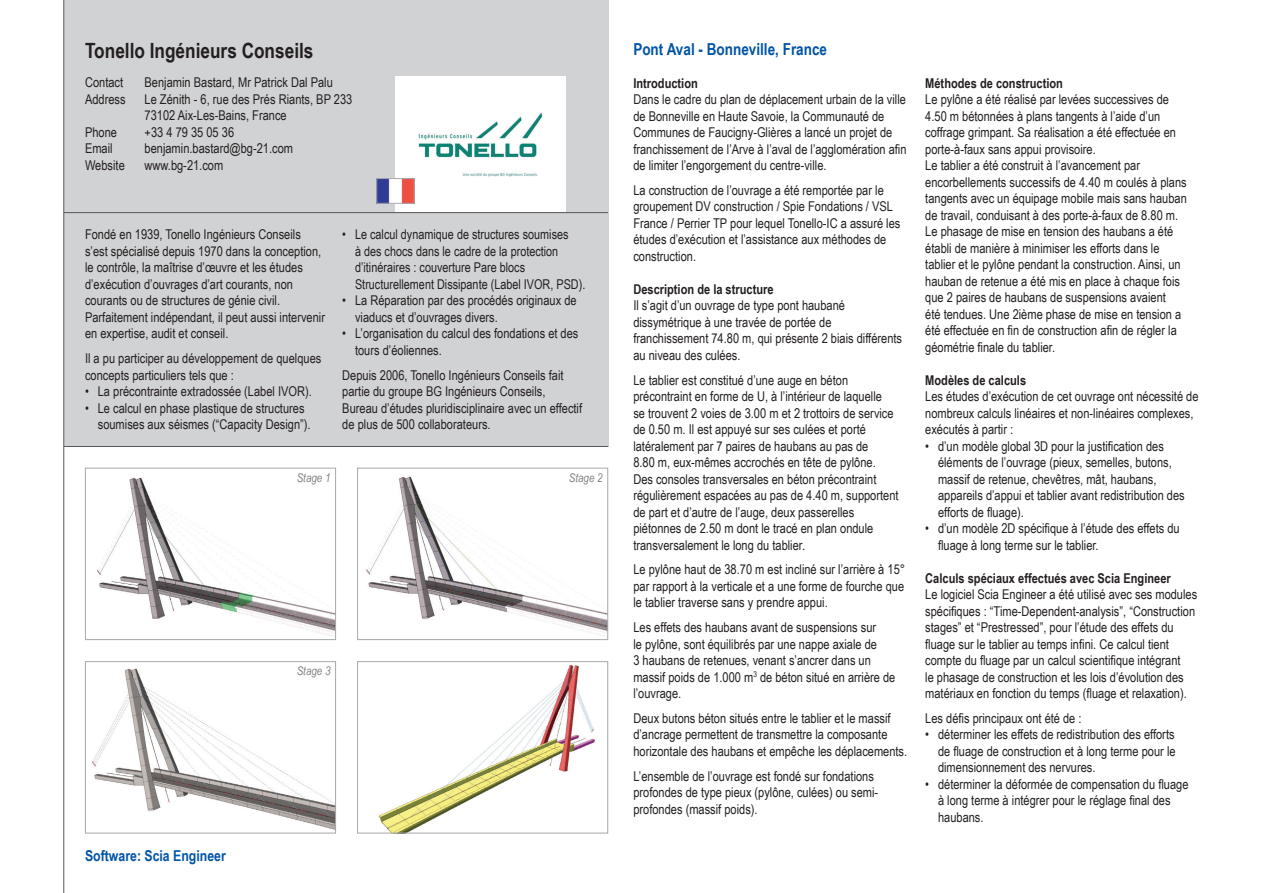
<style>
.page{position:relative;width:1263px;height:893px;background:#fff}
.page>*{position:absolute;margin:0;border:0;box-sizing:border-box;transform-origin:0 0}
.Company_Name{font:700 21px "Arial Narrow";color:#231f20}
.Project_Title{font:700 16.5px "Arial Narrow";color:#0154a6}
.Software_Used{font:700 15px "Arial Narrow";color:#0154a6}
.Project_Text{font:13.5px/16.5px "Arial Narrow";color:#231f20}
.Project_Text_White{font:13.5px/16.5px "Arial Narrow";color:#231f20}
.Company_Description{font:13.5px/16.5px "Arial Narrow";color:#231f20}
.Project_Text_Indent{font:13.5px/16.5px "Arial Narrow";color:#231f20}
.Company_Contact{font:13.5px "Arial Narrow";color:#231f20}
.Project_Title_Text{font:700 13.5px "Arial Narrow";color:#231f20}
.annotation{font:italic 12px "Arial Narrow";color:#808285}
</style>
<div class="page">
<div style="left:64px;top:0;width:544px;height:446px;background:#d1d2d4"></div>
<hr style="left:63px;top:0;width:1px;height:893px;background:#57585a">
<hr style="left:64px;top:212px;width:544px;height:1px;background:#57585a">
<hr style="left:64px;top:446px;width:544px;height:1px;background:#57585a">
<svg style="left:395px;top:77px;width:171px;height:135px"></svg>
<img style="left:419px;top:112px;width:123px;height:64px">
<img style="left:97px;top:477px;width:237px;height:160px">
<div style="left:85px;top:468px;width:251px;height:172px;border:1px solid #a8a9ad"></div>
<img style="left:366px;top:476px;width:240px;height:161px">
<div style="left:357px;top:468px;width:251px;height:172px;border:1px solid #a8a9ad"></div>
<img style="left:92px;top:668px;width:242px;height:162px">
<div style="left:85px;top:661px;width:251px;height:172px;border:1px solid #a8a9ad"></div>
<img style="left:378px;top:665px;width:217px;height:166px">
<div style="left:357px;top:661px;width:251px;height:172px;border:1px solid #a8a9ad"></div>
<img style="left:378px;top:180px;width:35px;height:22px">
<div style="left:376px;top:178px;width:39px;height:26px;border:1px solid #a8a9ad"></div>
<p class="Company_Name" style="left:85px;top:35px;width:230px">Tonello Ingénieurs Conseils</p>
<p class="Company_Contact" style="left:85px;top:72px;width:40px">Contact</p>
<p class="Company_Contact" style="left:145px;top:72px;width:190px">Benjamin Bastard, Mr Patrick Dal Palu</p>
<p class="Company_Contact" style="left:85px;top:89px;width:42px">Address</p>
<p class="Company_Contact" style="left:145px;top:89px;width:209px">Le Zénith - 6, rue des Prés Riants, BP 233</p>
<p class="Company_Contact" style="left:145px;top:105px;width:144px">73102 Aix-Les-Bains, France</p>
<p class="Company_Contact" style="left:85px;top:122px;width:34px">Phone</p>
<p class="Company_Contact" style="left:145px;top:122px;width:91px">+33 4 79 35 05 36</p>
<p class="Company_Contact" style="left:85px;top:138px;width:29px">Email</p>
<p class="Company_Contact" style="left:145px;top:138px;width:150px">benjamin.bastard@bg-21.com</p>
<p class="Company_Contact" style="left:85px;top:155px;width:41px">Website</p>
<p class="Company_Contact" style="left:145px;top:155px;width:80px">www.bg-21.com</p>
<p class="Company_Description" style="left:85px;top:226px;width:238px">Fondé en 1939, Tonello Ingénieurs Conseils s’est spécialisé depuis 1970 dans la conception, le contrôle, la maîtrise d’œuvre et les études d’exécution d’ouvrages d’art courants, non courants ou de structures de génie civil.</p>
<p class="Company_Description" style="left:85px;top:308px;width:241px">Parfaitement indépendant, il peut aussi intervenir en expertise, audit et conseil.</p>
<p class="Company_Description" style="left:85px;top:350px;width:238px">Il a pu participer au développement de quelques concepts particuliers tels que :</p>
<p class="Company_Description" style="left:85px;top:383px;width:228px">• La précontrainte extradossée (Label IVOR).</p>
<p class="Company_Description" style="left:98px;top:399px;width:214px;text-indent:-13px">• Le calcul en phase plastique de structures soumises aux séismes (“Capacity Design”).</p>
<p class="Company_Description" style="left:355px;top:226px;width:232px;text-indent:-13px">• Le calcul dynamique de structures soumises<br>à des chocs dans le cadre de la protection d’itinéraires : couverture Pare blocs Structurellement Dissipante (Label IVOR, PSD).</p>
<p class="Company_Description" style="left:355px;top:292px;width:223px;text-indent:-13px">• La Réparation par des procédés originaux de viaducs et d’ouvrages divers.</p>
<p class="Company_Description" style="left:355px;top:325px;width:225px;text-indent:-13px">• L’organisation du calcul des fondations et des tours d’éoliennes.</p>
<p class="Company_Description" style="left:342px;top:366px;width:223px">Depuis 2006, Tonello Ingénieurs Conseils fait partie du groupe BG Ingénieurs Conseils,</p>
<p class="Company_Description" style="left:342px;top:399px;width:241px">Bureau d’études pluridisciplinaire avec un effectif de plus de 500 collaborateurs.</p>
<p class="annotation" style="left:297px;top:469px;width:35px">Stage 1</p>
<p class="annotation" style="left:569px;top:469px;width:35px">Stage 2</p>
<p class="Software_Used" style="left:85px;top:845px;width:142px">Software: Scia Engineer</p>
<p class="annotation" style="left:297px;top:663px;width:35px">Stage 3</p>
<p class="Project_Title" style="left:633px;top:36px;width:195px">Pont Aval - Bonneville, France</p>
<p class="Project_Title_Text" style="left:633px;top:73px;width:66px">Introduction</p>
<p class="Project_Text" style="left:633px;top:91px;width:275px">Dans le cadre du plan de déplacement urbain de la ville de Bonneville en Haute Savoie, la Communauté de Communes de Faucigny-Glières a lancé un projet de franchissement de l’Arve à l’aval de l’agglomération afin de limiter l’engorgement du centre-ville.</p>
<p class="Project_Text_White" style="left:633px;top:181px;width:269px">La construction de l’ouvrage a été remportée par le groupement DV construction / Spie Fondations / VSL France / Perrier TP pour lequel Tonello-IC a assuré les études d’exécution et l’assistance aux méthodes de construction.</p>
<p class="Project_Title_Text" style="left:633px;top:279px;width:142px">Description de la structure</p>
<p class="Project_Text" style="left:633px;top:297px;width:270px">Il s’agit d’un ouvrage de type pont haubané dissymétrique à une travée de portée de franchissement 74.80 m, qui présente 2 biais différents au niveau des culées.</p>
<p class="Project_Text_White" style="left:633px;top:371px;width:267px">Le tablier est constitué d’une auge en béton précontraint en forme de U, à l’intérieur de laquelle<br>se trouvent 2 voies de 3.00 m et 2 trottoirs de service de 0.50 m. Il est appuyé sur ses culées et porté latéralement par 7 paires de haubans au pas de<br>8.80 m, eux-mêmes accrochés en tête de pylône.<br>Des consoles transversales en béton précontraint régulièrement espacées au pas de 4.40 m, supportent de part et d’autre de l’auge, deux passerelles piétonnes de 2.50 m dont le tracé en plan ondule transversalement le long du tablier.</p>
<p class="Project_Text_White" style="left:633px;top:561px;width:273px;text-align:justify">Le pylône haut de 38.70 m est incliné sur l’arrière à 15° par rapport à la verticale et a une forme de fourche que le tablier traverse sans y prendre appui.</p>
<p class="Project_Text_White" style="left:633px;top:619px;width:264px">Les effets des haubans avant de suspensions sur<br>le pylône, sont équilibrés par une nappe axiale de<br>3 haubans de retenues, venant s’ancrer dans un massif poids de 1.000 m<sup>3</sup> de béton situé en arrière de l’ouvrage.</p>
<p class="Project_Text_White" style="left:633px;top:709px;width:275px">Deux butons béton situés entre le tablier et le massif d’ancrage permettent de transmettre la composante horizontale des haubans et empêche les déplacements.</p>
<p class="Project_Text_White" style="left:633px;top:767px;width:246px">L’ensemble de l’ouvrage est fondé sur fondations profondes de type pieux (pylône, culées) ou semi&shy;profondes (massif poids).</p>
<p class="Project_Title_Text" style="left:925px;top:73px;width:139px">Méthodes de construction</p>
<p class="Project_Text" style="left:925px;top:91px;width:252px">Le pylône a été réalisé par levées successives de 4.50 m bétonnées à plans tangents à l’aide d’un coffrage grimpant. Sa réalisation a été effectuée en porte-à-faux sans appui provisoire.</p>
<p class="Project_Text" style="left:925px;top:157px;width:263px">Le tablier a été construit à l’avancement par encorbellements successifs de 4.40 m coulés à plans tangents avec un équipage mobile mais sans hauban de travail, conduisant à des porte-à-faux de 8.80 m.</p>
<p class="Project_Text" style="left:925px;top:223px;width:258px">Le phasage de mise en tension des haubans a été établi de manière à minimiser les efforts dans le tablier et le pylône pendant la construction. Ainsi, un hauban de retenue a été mis en place à chaque fois que 2 paires de haubans de suspensions avaient été tendues. Une 2ième phase de mise en tension a été effectuée en fin de construction afin de régler la géométrie finale du tablier.</p>
<p class="Project_Title_Text" style="left:925px;top:370px;width:102px">Modèles de calculs</p>
<p class="Project_Text" style="left:925px;top:388px;width:275px">Les études d’exécution de cet ouvrage ont nécessité de nombreux calculs linéaires et non-linéaires complexes, exécutés à partir :</p>
<p class="Project_Text_Indent" style="left:938px;top:437px;width:248px;text-indent:-13px">• d’un modèle global 3D pour la justification des éléments de l’ouvrage (pieux, semelles, butons, massif de retenue, chevêtres, mât, haubans, appareils d’appui et tablier avant redistribution des efforts de fluage).</p>
<p class="Project_Text_Indent" style="left:938px;top:520px;width:243px;text-indent:-13px">• d’un modèle 2D spécifique à l’étude des effets du fluage à long terme sur le tablier.</p>
<p class="Project_Title_Text" style="left:925px;top:568px;width:247px">Calculs spéciaux effectués avec Scia Engineer</p>
<p class="Project_Text" style="left:925px;top:586px;width:273px">Le logiciel Scia Engineer a été utilisé avec ses modules spécifiques : “Time-Dependent-analysis”, “Construction stages” et “Prestressed”, pour l’étude des effets du fluage sur le tablier au temps infini. Ce calcul tient compte du fluage par un calcul scientifique intégrant<br>le phasage de construction et les lois d’évolution des matériaux en fonction du temps (fluage et relaxation).</p>
<p class="Project_Text_White" style="left:925px;top:709px;width:158px">Les défis principaux ont été de :</p>
<p class="Project_Text_Indent" style="left:938px;top:726px;width:239px;text-align:justify;text-indent:-13px">• déterminer les effets de redistribution des efforts de fluage de construction et à long terme pour le dimensionnement des nervures.</p>
<p class="Project_Text_Indent" style="left:938px;top:775px;width:252px;text-indent:-13px">• déterminer la déformée de compensation du fluage à long terme à intégrer pour le réglage final des haubans.</p>
</div>
